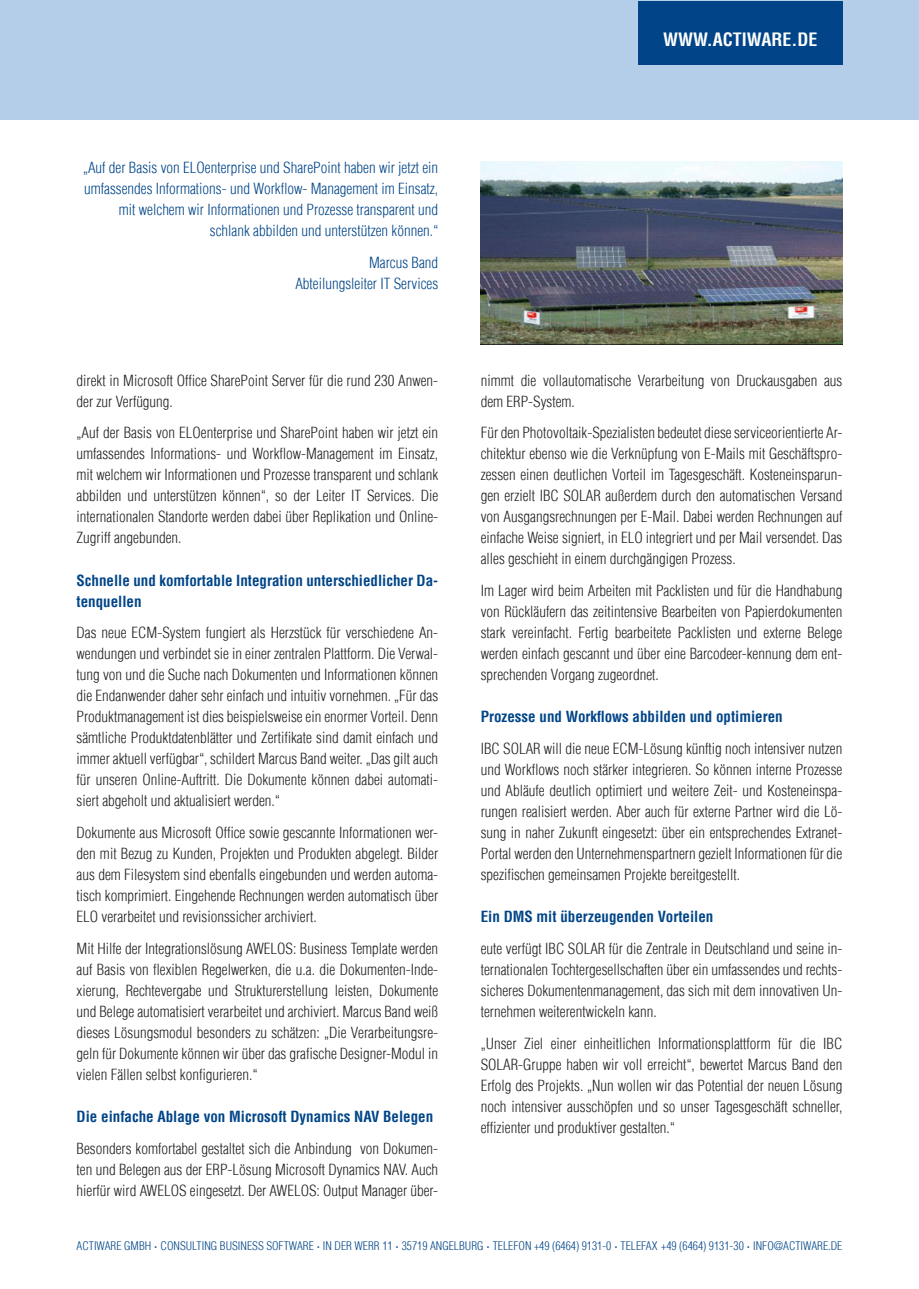
<style>
.page{position:relative;width:919px;height:1289px;background:#fff}
.page>*{position:absolute;margin:0;border:0;box-sizing:border-box;transform-origin:0 0}
.t1{font:700 condensed 18px "Helvetica LT";color:#fff}
.t2{font:300 condensed 15px/21px "Helvetica LT";color:#231f20;text-align:justify}
.t3{font:300 condensed 15px/21px "Helvetica LT";color:#014588;text-align:right}
.t4{font:700 condensed 15px/21px "Helvetica LT";color:#014588}
.t5{font:300 condensed 11.7px "Helvetica LT";color:#014588}
.s1{font-weight:700}
</style>
<div class="page">
<img style="left:480px;top:162px;width:362px;height:182px">
<div style="left:0;top:0;width:918px;height:119px;background:#b4ceea"></div>
<div style="left:638px;top:1px;width:204px;height:64px;background:#014588"></div>
<p class="t1" style="left:663px;top:29px;width:156px">WWW.ACTIWARE.DE</p>
<p class="t3" style="left:83px;top:157px;width:356px">„Auf der Basis von ELOenterprise und SharePoint haben wir jetzt ein umfassendes Informations- und Workflow- Management im Einsatz, mit welchem wir Informationen und Prozesse transparent und schlank abbilden und unterstützen können.“</p>
<p class="t3" style="left:295px;top:251px;width:144px">Marcus Band<br>Abteilungsleiter IT Services</p>
<p class="t2" style="left:77px;top:369px;width:363px">direkt in Microsoft Office SharePoint Server für die rund 230 Anwen&shy;der zur Verfügung.</p>
<p class="t2" style="left:77px;top:422px;width:363px">„Auf der Basis von ELOenterprise und SharePoint haben wir jetzt ein umfassendes Informations- und Workflow-Management im Einsatz, mit welchem wir Informationen und Prozesse transparent und schlank abbilden und unterstützen können“, so der Leiter IT Services. Die internationalen Standorte werden dabei über Replikation und Online-Zugriff angebunden.</p>
<p class="t4" style="left:77px;top:569px;width:363px">Schnelle und komfortable Integration unterschiedlicher Da&shy;tenquellen</p>
<p class="t2" style="left:77px;top:622px;width:363px">Das neue ECM-System fungiert als Herzstück für verschiedene An&shy;wendungen und verbindet sie in einer zentralen Plattform. Die Verwal&shy;tung von und die Suche nach Dokumenten und Informationen können die Endanwender daher sehr einfach und intuitiv vornehmen. „Für das Produktmanagement ist dies beispielsweise ein enormer Vorteil. Denn sämtliche Produktdatenblätter und Zertifikate sind damit einfach und immer aktuell verfügbar“, schildert Marcus Band weiter. „Das gilt auch für unseren Online-Auftritt. Die Dokumente können dabei automati&shy;siert abgeholt und aktualisiert werden.“</p>
<p class="t2" style="left:77px;top:822px;width:363px">Dokumente aus Microsoft Office sowie gescannte Informationen wer&shy;den mit Bezug zu Kunden, Projekten und Produkten abgelegt. Bilder aus dem Filesystem sind ebenfalls eingebunden und werden automa&shy;tisch komprimiert. Eingehende Rechnungen werden automatisch über ELO verarbeitet und revisionssicher archiviert.</p>
<p class="t2" style="left:77px;top:937px;width:363px">Mit Hilfe der Integrationslösung AWELOS: Business Template werden auf Basis von flexiblen Regelwerken, die u.a. die Dokumenten-Inde&shy;xierung, Rechtevergabe und Strukturerstellung leisten, Dokumente und Belege automatisiert verarbeitet und archiviert. Marcus Band weiß dieses Lösungsmodul besonders zu schätzen: „Die Verarbeitungsre&shy;geln für Dokumente können wir über das grafische Designer-Modul in vielen Fällen selbst konfigurieren.“</p>
<p class="t4" style="left:77px;top:1105px;width:358px">Die einfache Ablage von Microsoft Dynamics NAV Belegen</p>
<p class="t2" style="left:77px;top:1137px;width:363px">Besonders komfortabel gestaltet sich die Anbindung von Dokumen&shy;ten und Belegen aus der ERP-Lösung Microsoft Dynamics NAV. Auch hierfür wird AWELOS eingesetzt. Der AWELOS: Output Manager über-</p>
<p class="t2" style="left:480px;top:369px;width:363px">nimmt die vollautomatische Verarbeitung von Druckausgaben aus dem ERP-System.</p>
<p class="t2" style="left:480px;top:422px;width:363px">Für den Photovoltaik-Spezialisten bedeutet diese serviceorientierte Ar&shy;chitektur ebenso wie die Verknüpfung von E-Mails mit Geschäftspro&shy;zessen einen deutlichen Vorteil im Tagesgeschäft. Kosteneinsparun&shy;gen erzielt IBC SOLAR außerdem durch den automatischen Versand von Ausgangsrechnungen per E-Mail. Dabei werden Rechnungen auf einfache Weise signiert, in ELO integriert und per Mail versendet. Das alles geschieht in einem durchgängigen Prozess.</p>
<p class="t2" style="left:480px;top:580px;width:363px">Im Lager wird beim Arbeiten mit Packlisten und für die Handhabung von Rückläufern das zeitintensive Bearbeiten von Papierdokumenten stark vereinfacht. Fertig bearbeitete Packlisten und externe Belege werden einfach gescannt und über eine Barcodeer-kennung dem ent&shy;sprechenden Vorgang zugeordnet.</p>
<p class="t4" style="left:480px;top:706px;width:303px">Prozesse und Workflows abbilden und optimieren</p>
<p class="t2" style="left:480px;top:738px;width:363px">IBC SOLAR will die neue ECM-Lösung künftig noch intensiver nutzen und Workflows noch stärker integrieren. So können interne Prozesse und Abläufe deutlich optimiert und weitere Zeit- und Kosteneinspa&shy;rungen realisiert werden. Aber auch für externe Partner wird die Lö&shy;sung in naher Zukunft eingesetzt: über ein entsprechendes Extranet-Portal werden den Unternehmenspartnern gezielt Informationen für die spezifischen gemeinsamen Projekte bereitgestellt.</p>
<p class="t4" style="left:480px;top:906px;width:234px">Ein DMS mit überzeugenden Vorteilen</p>
<p class="t2" style="left:480px;top:937px;width:363px">eute verfügt IBC SOLAR für die Zentrale in Deutschland und seine in&shy;ternationalen Tochtergesellschaften über ein umfassendes und rechts&shy;sicheres Dokumentenmanagement, das sich mit dem innovativen Un&shy;ternehmen weiterentwickeln kann.</p>
<p class="t2" style="left:480px;top:1032px;width:363px">„Unser Ziel einer einheitlichen Informationsplattform für die IBC SOLAR-Gruppe haben wir voll erreicht“, bewertet Marcus Band den Erfolg des Projekts. „Nun wollen wir das Potential der neuen Lösung noch intensiver ausschöpfen und so unser Tagesgeschäft schneller, effizienter und produktiver gestalten.“</p>
<p class="t5" style="left:77px;top:1238px;width:767px">ACTIWARE GMBH <span class="s1">·</span> CONSULTING BUSINESS SOFTWARE <span class="s1">·</span> IN DER WERR 11 <span class="s1">·</span> 35719 ANGELBURG <span class="s1">·</span> TELEFON +49 (6464) 9131-0 <span class="s1">·</span> TELEFAX +49 (6464) 9131-30 <span class="s1">·</span> INFO@ACTIWARE.DE</p>
</div>
